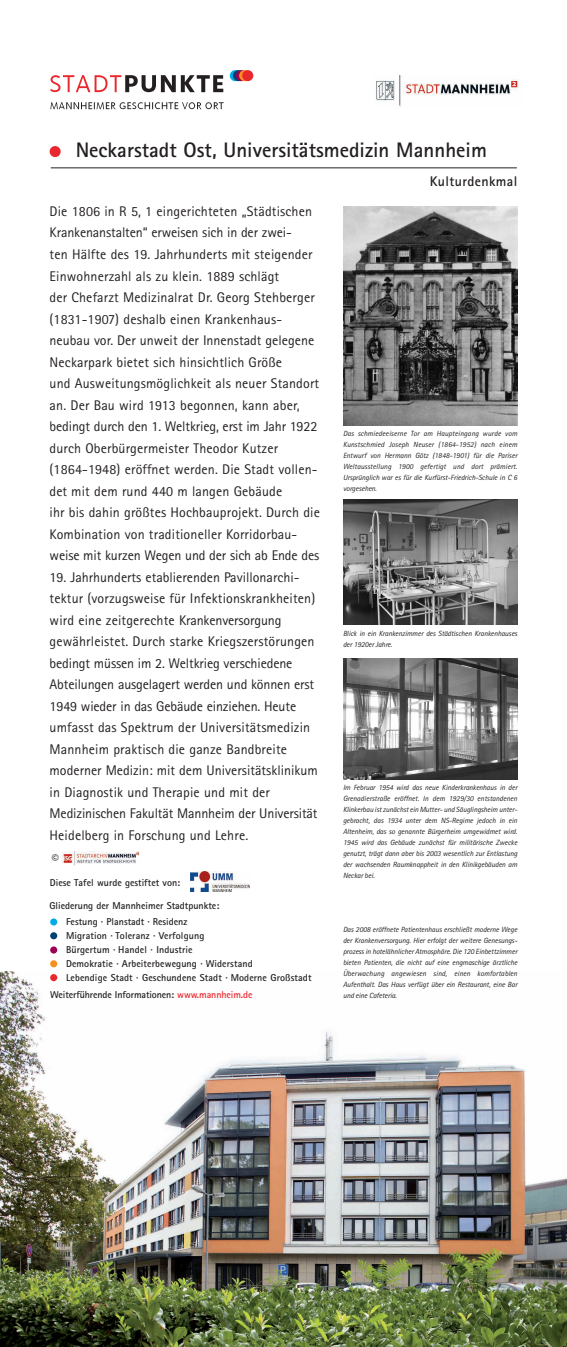
<style>
.page{position:relative;width:567px;height:1347px;background:#fff}
.page>*{position:absolute;margin:0;border:0;box-sizing:border-box;transform-origin:0 0}
.t1{font:700 21px "Rotis Sans Serif";color:#231f20}
.t2{font:14px/21.5px "Rotis Sans Serif";letter-spacing:.01em;color:#231f20}
.t3{font:700 14px "Rotis Sans Serif";letter-spacing:.025em;color:#231f20}
.t4{font:300 14px "Rotis Sans Serif";color:#231f20}
.t5{font:700 10px/14px "Rotis Sans Serif";letter-spacing:.01em;color:#231f20}
.t6{font:700 10px "Rotis Sans Serif";letter-spacing:-.01em;color:#231f20}
.t7{font:italic 7.5px/11px "Rotis Sans Serif";letter-spacing:-.01em;color:#231f20}
.s1{color:#e9282d}
</style>
<div class="page">
<img style="left:0;top:971px;width:567px;height:375px">
<svg style="left:230px;top:70px;width:11px;height:11px"></svg>
<svg style="left:233px;top:70px;width:11px;height:11px"></svg>
<svg style="left:236px;top:70px;width:11px;height:11px"></svg>
<div style="left:239px;top:70px;width:11px;height:11px;background:#f68f1e;border-radius:50%"></div>
<div style="left:242px;top:70px;width:11px;height:11px;background:#e9282d;border-radius:50%"></div>
<img style="left:376px;top:76px;width:143px;height:31px">
<svg style="left:50px;top:75px;width:173px;height:17px"></svg>
<svg style="left:50px;top:102px;width:174px;height:7px"></svg>
<img style="left:343px;top:659px;width:174px;height:121px">
<div style="left:50px;top:960px;width:7px;height:7px;background:#f68f1e;border-radius:50%"></div>
<div style="left:50px;top:974px;width:7px;height:7px;background:#e9282d;border-radius:50%"></div>
<div style="left:50px;top:946px;width:7px;height:7px;background:#9d0151;border-radius:50%"></div>
<div style="left:50px;top:932px;width:7px;height:7px;background:#004270;border-radius:50%"></div>
<div style="left:50px;top:918px;width:7px;height:7px;background:#00abe7;border-radius:50%"></div>
<hr style="left:51px;top:168px;width:466px;height:1px;background:#231f20">
<img style="left:63px;top:851px;width:77px;height:14px">
<div style="left:50px;top:146px;width:11px;height:11px;background:#e9282d;border-radius:50%"></div>
<img style="left:343px;top:207px;width:174px;height:219px">
<img style="left:343px;top:499px;width:174px;height:125px">
<img style="left:190px;top:871px;width:60px;height:20px">
<h1 class="t1" style="left:76px;top:143px;width:413px">Neckarstadt Ost, Universitätsmedizin Mannheim</h1>
<p class="t2" style="left:50px;top:202px;width:272px">Die 1806 in R 5, 1 eingerichteten „Städtischen Krankenanstalten“ erweisen sich in der zwei-<br>ten Hälfte des 19. Jahrhunderts mit steigender Einwohnerzahl als zu klein. 1889 schlägt<br>der Chefarzt Medizinalrat Dr. Georg Stehberger (1831-1907) deshalb einen Krankenhaus&shy;neubau vor. Der unweit der Innenstadt gelegene Neckarpark bietet sich hinsichtlich Größe<br>und Ausweitungsmöglichkeit als neuer Standort an. Der Bau wird 1913 begonnen, kann aber, bedingt durch den 1. Weltkrieg, erst im Jahr 1922 durch Oberbürgermeister Theodor Kutzer (1864-1948) eröffnet werden. Die Stadt vollen&shy;det mit dem rund 440 m langen Gebäude<br>ihr bis dahin größtes Hochbauprojekt. Durch die Kombination von traditioneller Korridorbau&shy;weise mit kurzen Wegen und der sich ab Ende des</p>
<p class="t2" style="left:50px;top:567px;width:270px">19. Jahrhunderts etablierenden Pavillonarchi&shy;tektur (vorzugsweise für Infektionskrankheiten) wird eine zeitgerechte Krankenversorgung gewährleistet. Durch starke Kriegszerstörungen bedingt müssen im 2. Weltkrieg verschiedene Abteilungen ausgelagert werden und können erst 1949 wieder in das Gebäude einziehen. Heute umfasst das Spektrum der Universitätsmedizin Mannheim praktisch die ganze Bandbreite moderner Medizin: mit dem Universitätsklinikum in Diagnostik und Therapie und mit der Medizinischen Fakultät Mannheim der Universität Heidelberg in Forschung und Lehre.</p>
<p class="t5" style="left:50px;top:877px;width:132px">Diese Tafel wurde gestiftet von:</p>
<p class="t5" style="left:66px;top:915px;width:247px">Festung · Planstadt · Residenz<br>Migration · Toleranz · Verfolgung<br>Bürgertum · Handel · Industrie<br>Demokratie · Arbeiterbewegung · Widerstand<br>Lebendige Stadt · Geschundene Stadt · Moderne Großstadt</p>
<p class="t6" style="left:50px;top:991px;width:204px">Weiterführende Informationen: <span class="s1">www.mannheim.de</span></p>
<p class="t4" style="left:52px;top:854px;width:8px">©</p>
<p class="t5" style="left:49px;top:899px;width:171px">Gliederung der Mannheimer Stadtpunkte:</p>
<p class="t3" style="left:430px;top:176px;width:89px">Kulturdenkmal</p>
<p class="t7" style="left:343px;top:428px;width:176px;text-align:justify">Das schmiedeeiserne Tor am Haupteingang wurde vom Kunstschmied Joseph Neuser (1864-1952) nach einem Entwurf von Hermann Götz (1848-1901) für die Pariser Weltausstellung 1900 gefertigt und dort prämiert.<br>Ursprünglich war es für die Kurfürst-Friedrich-Schule in C 6 vorgesehen.</p>
<p class="t7" style="left:343px;top:628px;width:176px">Blick in ein Krankenzimmer des Städtischen Krankenhauses der 1920er Jahre.</p>
<p class="t7" style="left:343px;top:782px;width:176px">Im Februar 1954 wird das neue Kinderkrankenhaus in der Grenadierstraße eröffnet. In dem 1929/30 entstandenen Klinkerbau ist zunächst ein Mutter- und Säuglingsheim unter&shy;gebracht, das 1934 unter dem NS-Regime jedoch in ein Altenheim, das so genannte Bürgerheim umgewidmet wird.<br>1945 wird das Gebäude zunächst für militärische Zwecke genutzt, trägt dann aber bis 2003 wesentlich zur Entlastung der wachsenden Raumknappheit in den Klinikgebäuden am Neckar bei.</p>
<p class="t7" style="left:343px;top:924px;width:176px">Das 2008 eröffnete Patientenhaus erschließt moderne Wege der Krankenversorgung. Hier erfolgt der weitere Genesungs&shy;prozess in hotelähnlicher Atmosphäre. Die 120 Einbettzimmer bieten Patienten, die nicht auf eine engmaschige ärztliche Überwachung angewiesen sind, einen komfortablen Aufenthalt. Das Haus verfügt über ein Restaurant, eine Bar und eine Cafeteria.</p>
</div>
